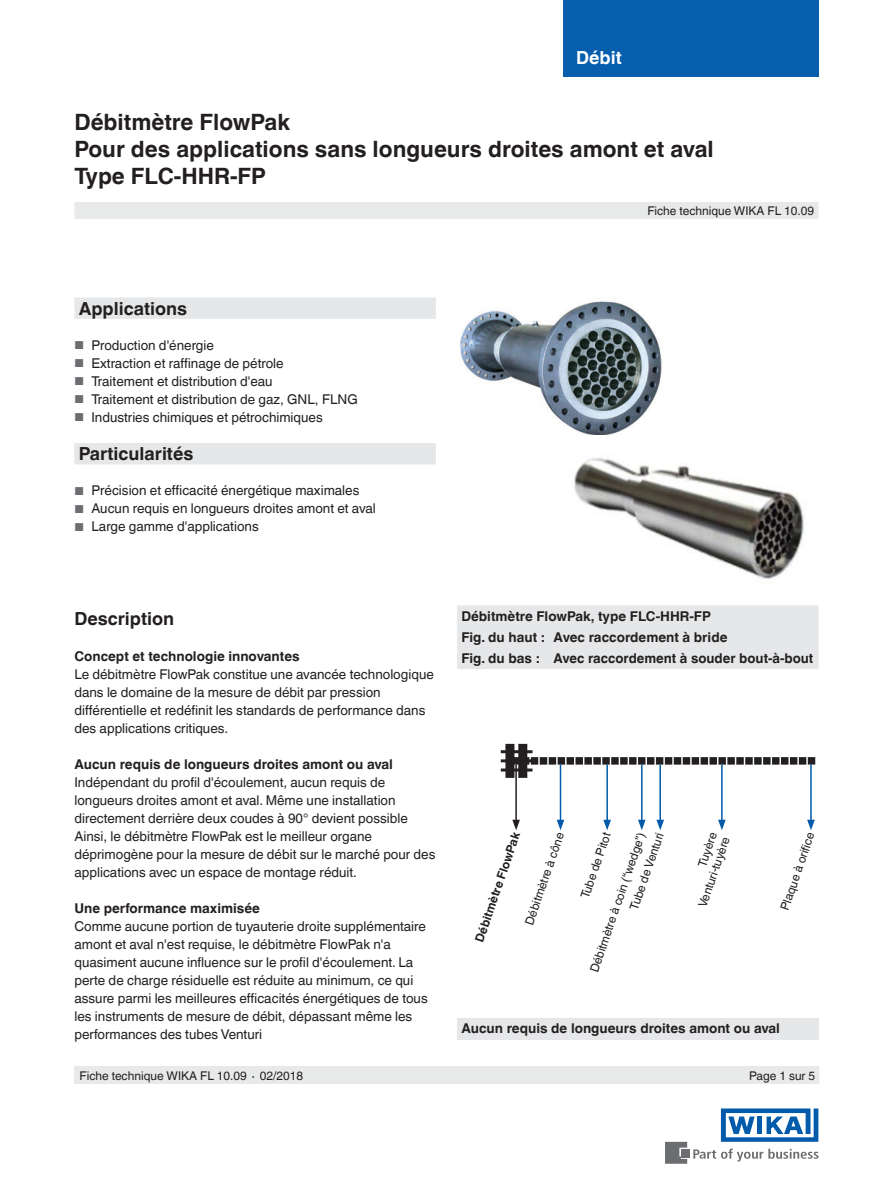
<style>
.page{position:relative;width:893px;height:1188px;background:#fff}
.page>*{position:absolute;margin:0;border:0;box-sizing:border-box;transform-origin:0 0}
.t1{font:700 22.5px/27px "Helvetica World";color:#231f20}
.t2{font:700 18px "Helvetica World";color:#231f20}
.t3{font:700 18px "Helvetica World";color:#fff}
.t4{font:13.5px/18px "Helvetica World";color:#231f20}
.t5{font:700 13.5px/21.3px "Helvetica World";color:#231f20}
.t6{font:12px/17.4px "Helvetica World";color:#231f20}
.t7{font:700 12px "Helvetica World";color:#231f20}
.s1{font-size:11.55px;color:#6c6d70}
</style>
<div class="page">
<svg style="left:693px;top:1149px;width:126px;height:13px"></svg>
<div style="left:682px;top:1150px;width:8px;height:8px;background:#6c6d70"></div>
<svg style="left:665px;top:1142px;width:22px;height:22px"></svg>
<svg style="left:721px;top:1108px;width:97px;height:34px"></svg>
<div style="left:563px;top:0;width:256px;height:77px;background:#065ead"></div>
<div style="left:74px;top:202px;width:745px;height:17px;background:#e8eae9"></div>
<div style="left:74px;top:1066px;width:745px;height:18px;background:#e8eae9"></div>
<svg style="left:74px;top:297px;width:362px;height:167px"></svg>
<div style="left:457px;top:1018px;width:362px;height:21px;background:#e6e7e9"></div>
<svg style="left:514px;top:757px;width:301px;height:8px;background:#514e4f"></svg>
<hr style="left:515px;top:765px;width:2px;height:57px;background:#231f20">
<svg style="left:512px;top:820px;width:8px;height:10px"></svg>
<hr style="left:560px;top:765px;width:1px;height:57px;background:#015aaa">
<svg style="left:557px;top:820px;width:7px;height:10px"></svg>
<hr style="left:606px;top:765px;width:2px;height:57px;background:#015aaa">
<svg style="left:603px;top:820px;width:8px;height:10px"></svg>
<hr style="left:641px;top:765px;width:1px;height:57px;background:#015aaa">
<svg style="left:638px;top:820px;width:8px;height:10px"></svg>
<hr style="left:659px;top:765px;width:2px;height:57px;background:#015aaa">
<svg style="left:656px;top:820px;width:8px;height:10px"></svg>
<hr style="left:721px;top:765px;width:2px;height:57px;background:#015aaa">
<svg style="left:718px;top:820px;width:8px;height:10px"></svg>
<hr style="left:810px;top:765px;width:2px;height:57px;background:#015aaa">
<svg style="left:807px;top:820px;width:8px;height:10px"></svg>
<div style="left:518px;top:744px;width:9px;height:34px;background:#231f20"></div>
<div style="left:505px;top:744px;width:9px;height:34px;background:#231f20"></div>
<hr style="left:501px;top:750px;width:31px;height:3px;background:#231f20">
<hr style="left:501px;top:759px;width:31px;height:3px;background:#231f20">
<hr style="left:501px;top:769px;width:31px;height:3px;background:#231f20">
<div style="left:457px;top:605px;width:362px;height:64px;background:#e6e7e9"></div>
<img style="left:574px;top:457px;width:230px;height:122px">
<img style="left:461px;top:301px;width:201px;height:134px">
<h2 class="t3" style="left:576px;top:47px;width:47px">Débit</h2>
<h1 class="t1" style="left:74px;top:108px;width:641px">Débitmètre FlowPak<br>Pour des applications sans longueurs droites amont et aval<br>Type FLC-HHR-FP</h1>
<p class="t6" style="left:647px;top:202px;width:168px">Fiche technique WIKA FL 10.09</p>
<h2 class="t2" style="left:79px;top:298px;width:110px">Applications</h2>
<p class="t4" style="left:74px;top:336px;width:141px"><span class="s1">■</span> Production d'énergie</p>
<p class="t4" style="left:74px;top:354px;width:211px"><span class="s1">■</span> Extraction et raffinage de pétrole</p>
<p class="t4" style="left:74px;top:372px;width:200px"><span class="s1">■</span> Traitement et distribution d'eau</p>
<p class="t4" style="left:74px;top:390px;width:285px"><span class="s1">■</span> Traitement et distribution de gaz, GNL, FLNG</p>
<p class="t4" style="left:74px;top:408px;width:250px"><span class="s1">■</span> Industries chimiques et pétrochimiques</p>
<h2 class="t2" style="left:79px;top:443px;width:116px">Particularités</h2>
<p class="t4" style="left:74px;top:482px;width:287px"><span class="s1">■</span> Précision et efficacité énergétique maximales</p>
<p class="t4" style="left:74px;top:500px;width:303px"><span class="s1">■</span> Aucun requis en longueurs droites amont et aval</p>
<p class="t4" style="left:74px;top:518px;width:186px"><span class="s1">■</span> Large gamme d'applications</p>
<h2 class="t2" style="left:74px;top:609px;width:101px">Description</h2>
<p class="t5" style="left:74px;top:646px;width:227px">Concept et technologie innovantes</p>
<p class="t4" style="left:74px;top:666px;width:361px">Le débitmètre FlowPak constitue une avancée technologique dans le domaine de la mesure de débit par pression différentielle et redéfinit les standards de performance dans des applications critiques.</p>
<p class="t5" style="left:74px;top:754px;width:320px">Aucun requis de longueurs droites amont ou aval</p>
<p class="t4" style="left:74px;top:774px;width:363px">Indépendant du profil d'écoulement, aucun requis de longueurs droites amont et aval. Même une installation directement derrière deux coudes à 90° devient possible Ainsi, le débitmètre FlowPak est le meilleur organe déprimogène pour la mesure de débit sur le marché pour des applications avec un espace de montage réduit.</p>
<p class="t5" style="left:74px;top:898px;width:187px">Une performance maximisée</p>
<p class="t4" style="left:74px;top:918px;width:355px">Comme aucune portion de tuyauterie droite supplémentaire amont et aval n'est requise, le débitmètre FlowPak n'a quasiment aucune influence sur le profil d'écoulement. La perte de charge résiduelle est réduite au minimum, ce qui assure parmi les meilleures efficacités énergétiques de tous les instruments de mesure de débit, dépassant même les performances des tubes Venturi</p>
<p class="t5" style="left:461px;top:605px;width:354px">Débitmètre FlowPak, type FLC-HHR-FP<br>Fig. du haut : Avec raccordement à bride<br>Fig. du bas : Avec raccordement à souder bout-à-bout</p>
<p class="t7" style="left:472px;top:939px;width:116px;rotate:-71deg">Débitmètre FlowPak</p>
<p class="t6" style="left:521px;top:922px;width:98px;rotate:-71deg">Débitmètre à cône</p>
<p class="t6" style="left:576px;top:895px;width:70px;rotate:-71deg">Tube de Pitot</p>
<p class="t6" style="left:609px;top:901px;width:83px;text-indent:-72px;rotate:-71deg">Débitmètre à coin (“wedge”)<br>Tube de Venturi</p>
<p class="t6" style="left:683px;top:900px;width:75px;line-height:13.5px;text-align:right;rotate:-71deg">Tuyère<br>Venturi-tuyère</p>
<p class="t6" style="left:776px;top:907px;width:83px;rotate:-71deg">Plaque à orifi ce</p>
<p class="t5" style="left:461px;top:1018px;width:320px">Aucun requis de longueurs droites amont ou aval</p>
<p class="t6" style="left:80px;top:1067px;width:225px">Fiche technique WIKA FL 10.09 ∙ 02/2018</p>
<p class="t6" style="left:749px;top:1067px;width:67px">Page 1 sur 5</p>
</div>
